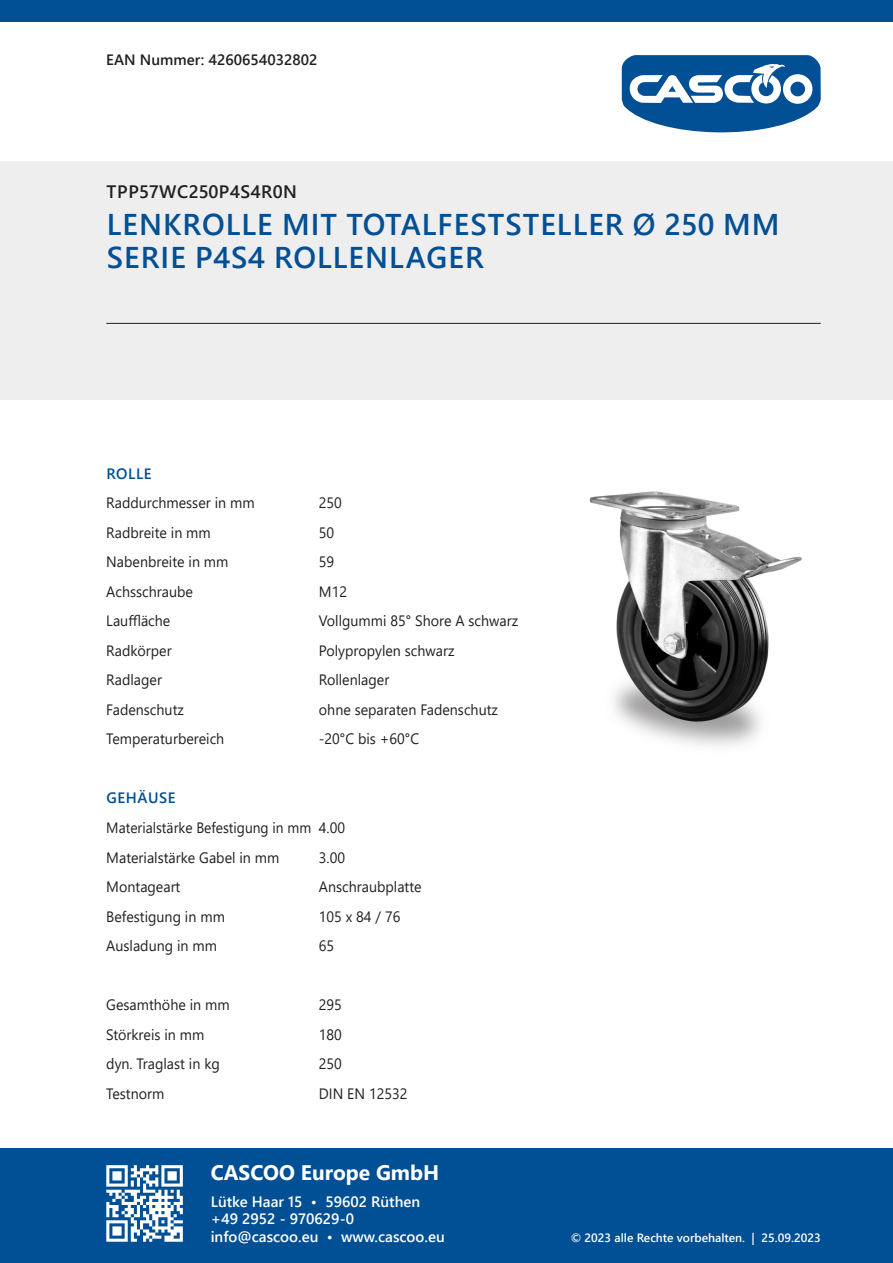
<style>
.page{position:relative;width:893px;height:1263px;background:#fff}
.page>*{position:absolute;margin:0;border:0;box-sizing:border-box;transform-origin:0 0}
.t1{font:600 30px/33px "Segoe UI";letter-spacing:.035em;color:#014f94}
.t2{font:700 21px "Segoe UI";color:#fff}
.t3{font:600 18px "Segoe UI";letter-spacing:.02em;color:#231f20}
.t4{font:15px "Segoe UI";color:#231f20;scale:.95 1}
.t5{font:600 15px/17.5px "Segoe UI";color:#fff}
.t6{font:15px/29.5px "Segoe UI";color:#231f20;scale:.92 1}
.t7{font:600 15px "Segoe UI";color:#231f20}
.t8{font:600 15px "Segoe UI";letter-spacing:.035em;color:#014f94}
.t9{font:600 12px "Segoe UI";color:#fff}
</style>
<div class="page">
<img style="left:589px;top:491px;width:213px;height:255px">
<svg style="left:622px;top:55px;width:199px;height:78px"></svg>
<div style="left:0;top:162px;width:893px;height:238px;background:#eeeeef"></div>
<div style="left:0;top:1148px;width:893px;height:115px;background:#014f94"></div>
<div style="left:0;top:0;width:893px;height:21px;background:#014f94"></div>
<svg style="left:106px;top:1165px;width:77px;height:77px"></svg>
<hr style="left:106px;top:323px;width:715px;height:1px;background:#231f20">
<p class="t7" style="left:106px;top:45px;width:213px">EAN Nummer: 4260654032802</p>
<p class="t3" style="left:107px;top:175px;width:192px">TPP57WC250P4S4R0N</p>
<h1 class="t1" style="left:107px;top:206px;width:674px">LENKROLLE MIT TOTALFESTSTELLER Ø 250 MM<br>SERIE P4S4 ROLLENLAGER</h1>
<p class="t8" style="left:107px;top:459px;width:47px">ROLLE</p>
<p class="t4" style="left:106px;top:489px;width:158px">Raddurchmesser in mm</p>
<p class="t4" style="left:319px;top:489px;width:26px">250</p>
<p class="t4" style="left:106px;top:518px;width:112px">Radbreite in mm</p>
<p class="t4" style="left:319px;top:518px;width:18px">50</p>
<p class="t4" style="left:106px;top:548px;width:130px">Nabenbreite in mm</p>
<p class="t4" style="left:319px;top:548px;width:18px">59</p>
<p class="t4" style="left:106px;top:577px;width:93px">Achsschraube</p>
<p class="t4" style="left:319px;top:577px;width:31px">M12</p>
<p class="t4" style="left:106px;top:607px;width:69px">Lauffläche</p>
<p class="t4" style="left:319px;top:607px;width:211px">Vollgummi 85° Shore A schwarz</p>
<p class="t4" style="left:106px;top:636px;width:70px">Radkörper</p>
<p class="t4" style="left:319px;top:636px;width:144px">Polypropylen schwarz</p>
<p class="t4" style="left:106px;top:666px;width:60px">Radlager</p>
<p class="t4" style="left:319px;top:666px;width:76px">Rollenlager</p>
<p class="t4" style="left:106px;top:695px;width:83px">Fadenschutz</p>
<p class="t4" style="left:319px;top:695px;width:190px">ohne separaten Fadenschutz</p>
<p class="t4" style="left:106px;top:725px;width:126px">Temperaturbereich</p>
<p class="t4" style="left:319px;top:725px;width:107px">-20°C bis +60°C</p>
<p class="t8" style="left:107px;top:784px;width:70px">GEHÄUSE</p>
<p class="t6" style="left:106px;top:811px;width:261px">Materialstärke Befestigung in mm 4.00<br>Materialstärke Gabel in mm</p>
<p class="t4" style="left:319px;top:843px;width:29px">3.00</p>
<p class="t4" style="left:106px;top:872px;width:80px">Montageart</p>
<p class="t4" style="left:319px;top:872px;width:110px">Anschraubplatte</p>
<p class="t4" style="left:106px;top:902px;width:126px">Befestigung in mm</p>
<p class="t4" style="left:319px;top:902px;width:87px">105 x 84 / 76</p>
<p class="t4" style="left:106px;top:931px;width:118px">Ausladung in mm</p>
<p class="t4" style="left:319px;top:931px;width:18px">65</p>
<p class="t4" style="left:106px;top:990px;width:131px">Gesamthöhe in mm</p>
<p class="t4" style="left:319px;top:990px;width:26px">295</p>
<p class="t4" style="left:106px;top:1020px;width:105px">Störkreis in mm</p>
<p class="t4" style="left:319px;top:1020px;width:26px">180</p>
<p class="t4" style="left:106px;top:1049px;width:121px">dyn. Traglast in kg</p>
<p class="t4" style="left:319px;top:1049px;width:26px">250</p>
<p class="t4" style="left:106px;top:1079px;width:63px">Testnorm</p>
<p class="t4" style="left:319px;top:1079px;width:95px">DIN EN 12532</p>
<h2 class="t2" style="left:211px;top:1153px;width:230px">CASCOO Europe GmbH</h2>
<p class="t5" style="left:211px;top:1191px;width:236px">Lütke Haar 15 • 59602 Rüthen +49 2952 - 970629-0 info@cascoo.eu • www.cascoo.eu</p>
<p class="t9" style="left:571px;top:1226px;width:251px">© 2023 alle Rechte vorbehalten. | 25.09.2023</p>
</div>
